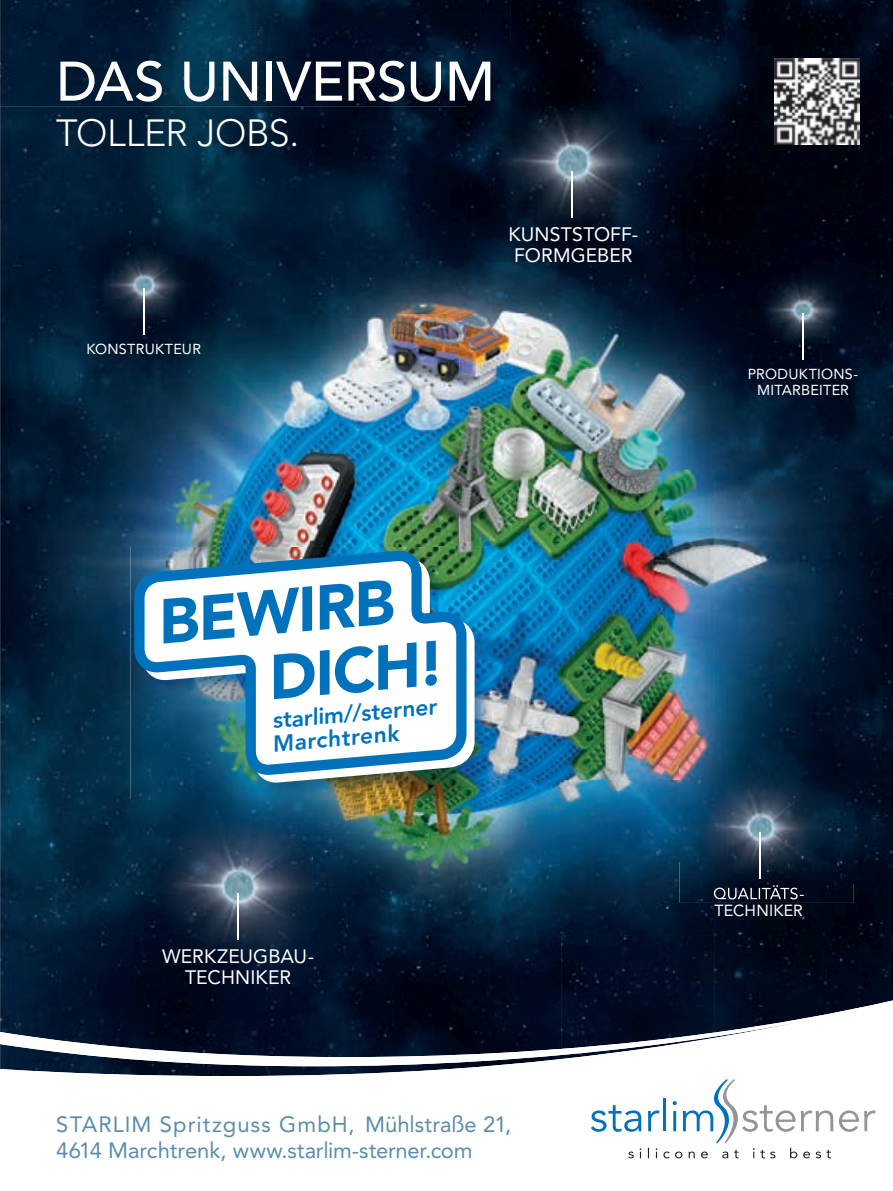
<style>
.page{position:relative;width:893px;height:1191px;background:#fff}
.page>*{position:absolute;margin:0;border:0;box-sizing:border-box;transform-origin:0 0}
.t1{font:500 55.05px "Avenir LT Std";letter-spacing:-.005em;color:#fff}
.t2{font:300 37.5px "Avenir LT Std";letter-spacing:-.01em;color:#fff}
.t3{font:800 22.95px/23.5px "Avenir LT Std";color:#0072bc}
.t4{font:22.05px/26.4px "Avenir LT Std";color:#598dab}
.t5{font:19.35px/20.9px "Avenir LT Std";letter-spacing:.005em;color:#fff}
.t6{font:16.05px "Avenir LT Std";letter-spacing:.01em;color:#fff}
.t7{font:14.4px/15.5px "Avenir LT Std";letter-spacing:.015em;color:#fff;text-align:center}
</style>
<div class="page">
<img style="left:1px;top:0;width:509px;height:107px">
<img style="left:510px;top:0;width:383px;height:67px">
<img style="left:694px;top:67px;width:199px;height:143px">
<img style="left:1px;top:107px;width:49px;height:893px">
<img style="left:50px;top:935px;width:511px;height:65px">
<img style="left:50px;top:314px;width:103px;height:621px">
<div style="left:50px;top:107px;width:52px;height:207px;background:#011e36"></div>
<img style="left:102px;top:107px;width:408px;height:155px">
<img style="left:153px;top:314px;width:306px;height:233px">
<img style="left:211px;top:262px;width:536px;height:52px">
<img style="left:359px;top:780px;width:355px;height:155px">
<img style="left:459px;top:313px;width:434px;height:467px">
<div style="left:510px;top:210px;width:383px;height:52px;background:#00020f"></div>
<img style="left:561px;top:935px;width:153px;height:65px">
<img style="left:714px;top:883px;width:179px;height:117px">
<img style="left:853px;top:779px;width:40px;height:104px">
<img style="left:866px;top:262px;width:27px;height:52px">
<img style="left:1px;top:1066px;width:486px;height:10px">
<img style="left:1px;top:1000px;width:892px;height:66px">
<img style="left:466px;top:44px;width:228px;height:217px">
<img style="left:132px;top:799px;width:227px;height:186px">
<hr style="left:238px;top:893px;width:1px;height:47px;background:#fff">
<img style="left:747px;top:247px;width:119px;height:114px">
<hr style="left:802px;top:313px;width:1px;height:47px;background:#fff">
<img style="left:85px;top:219px;width:126px;height:121px">
<hr style="left:143px;top:289px;width:1px;height:46px;background:#fff">
<img style="left:679px;top:737px;width:174px;height:166px">
<img style="left:714px;top:885px;width:90px;height:14px">
<hr style="left:571px;top:171px;width:1px;height:47px;background:#fff">
<hr style="left:760px;top:832px;width:1px;height:46px;background:#fff">
<img style="left:774px;top:59px;width:85px;height:85px">
<img style="left:131px;top:547px;width:360px;height:252px">
<img style="left:142px;top:558px;width:333px;height:224px">
<img style="left:134px;top:551px;width:332px;height:224px">
<svg style="left:163px;top:586px;width:149px;height:57px"></svg>
<svg style="left:320px;top:580px;width:73px;height:50px"></svg>
<svg style="left:274px;top:652px;width:40px;height:47px"></svg>
<svg style="left:320px;top:642px;width:97px;height:53px"></svg>
<svg style="left:425px;top:640px;width:12px;height:46px"></svg>
<svg style="left:839px;top:1110px;width:37px;height:21px"></svg>
<svg style="left:591px;top:1079px;width:242px;height:79px"></svg>
<hr style="left:0;top:0;width:1px;height:1191px;background:#93c5e1">
<h1 class="t1" style="left:56px;top:50px;width:440px">DAS UNIVERSUM</h1>
<h2 class="t2" style="left:56px;top:111px;width:244px">TOLLER JOBS.</h2>
<p class="t5" style="left:508px;top:224px;width:131px">KUNSTSTOFF-<br>FORMGEBER</p>
<p class="t7" style="left:86px;top:342px;width:116px">KONSTRUKTEUR</p>
<p class="t7" style="left:748px;top:366px;width:112px">PRODUKTIONS-<br>MITARBEITER</p>
<p class="t3" style="left:269px;top:709px;width:168px;rotate:-5deg">starlim//sterner<br>Marchtrenk</p>
<p class="t5" style="left:162px;top:946px;width:154px;text-align:center">WERKZEUGBAU-<br>TECHNIKER</p>
<p class="t4" style="left:56px;top:1111px;width:457px">STARLIM Spritzguss GmbH, Mühlstraße 21,<br>4614 Marchtrenk, www.starlim-sterner.com</p>
<p class="t6" style="left:714px;top:901px;width:90px">TECHNIKER</p>
</div>
